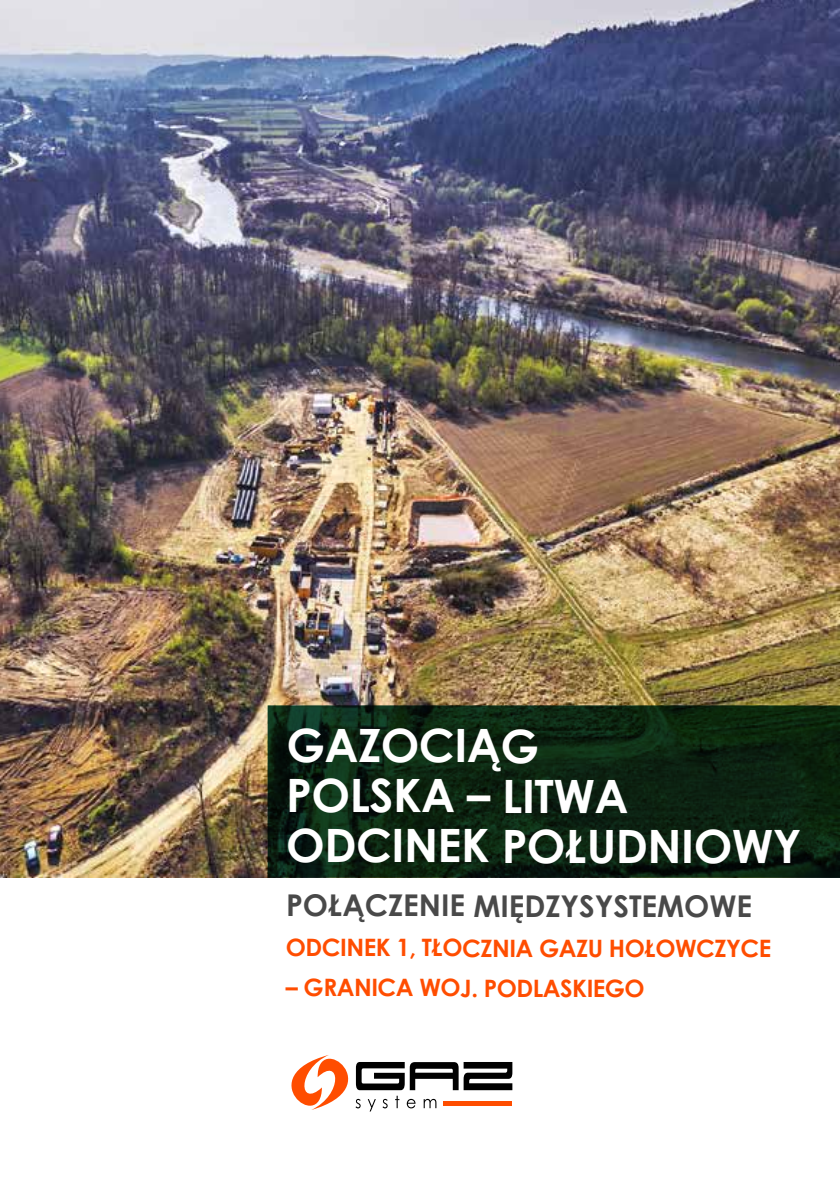
<style>
.page{position:relative;width:840px;height:1191px;background:#fff}
.page>*{position:absolute;margin:0;border:0;box-sizing:border-box;transform-origin:0 0}
.t1{font:700 46px/50.2px "Century Gothic";letter-spacing:-.015em;color:#fff}
.t2{font:700 30px "Century Gothic";letter-spacing:-.005em;color:#494949}
.t3{font:700 24px "Century Gothic";letter-spacing:-.025em;color:#ff4d00}
</style>
<div class="page">
<img style="left:0;top:0;width:839px;height:877px">
<svg style="left:291px;top:1055px;width:221px;height:57px"></svg>
<hr style="left:443px;top:1101px;width:69px;height:4px;background:#ff4d00">
<svg style="left:267px;top:705px;width:572px;height:172px;background:#0c2411"></svg>
<h1 class="t1" style="left:286px;top:718px;width:516px">GAZOCIĄG<br>POLSKA – LITWA<br>ODCINEK POŁUDNIOWY</h1>
<p class="t2" style="left:286px;top:883px;width:467px">POŁĄCZENIE MIĘDZYSYSTEMOWE</p>
<p class="t3" style="left:286px;top:929px;width:486px">ODCINEK 1, TŁOCZNIA GAZU HOŁOWCZYCE</p>
<p class="t3" style="left:286px;top:969px;width:360px">– GRANICA WOJ. PODLASKIEGO</p>
</div>
